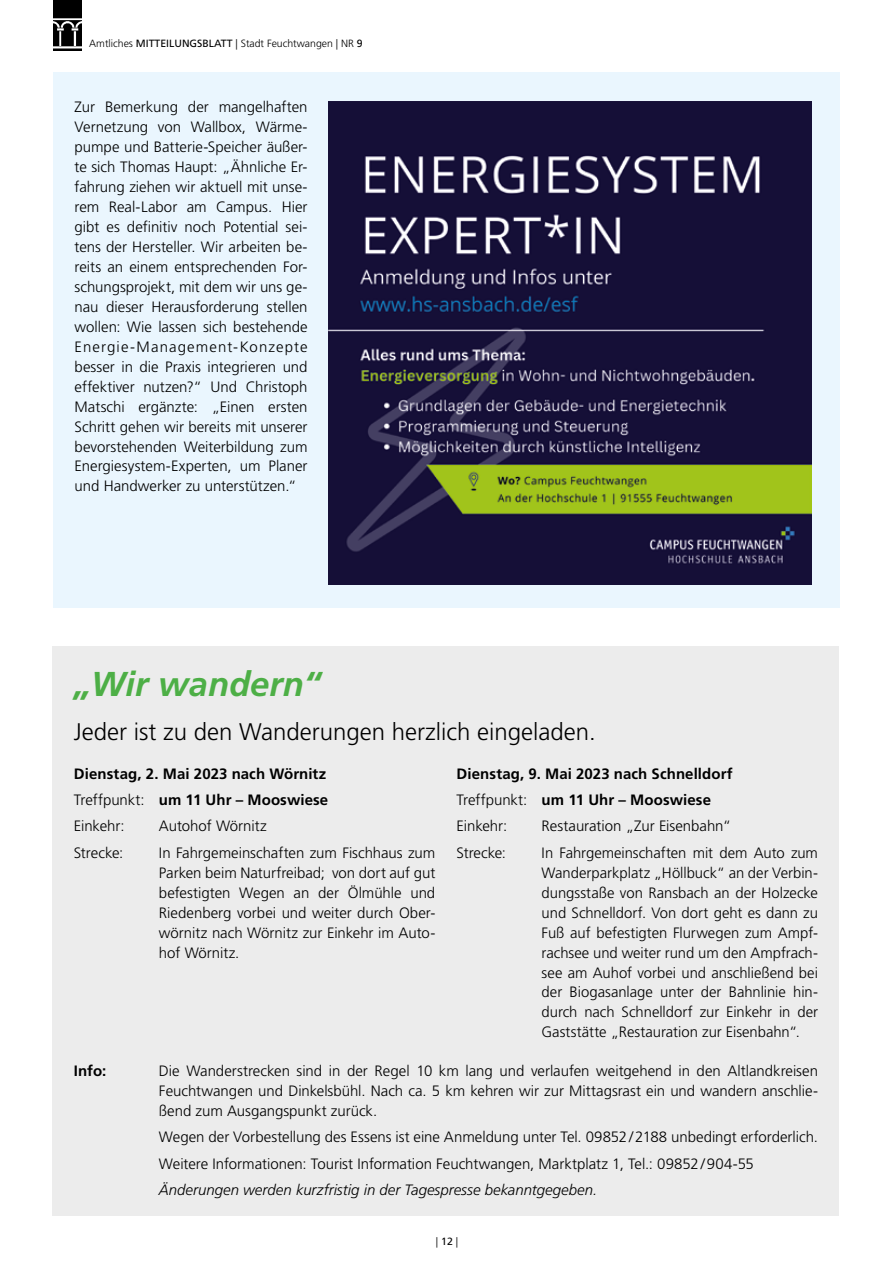
<style>
.page{position:relative;width:893px;height:1263px;background:#fff}
.page>*{position:absolute;margin:0;border:0;box-sizing:border-box;transform-origin:0 0}
.t1{font:italic 700 34.5px "Frutiger";color:#4daf46}
.t2{font:300 24px "Frutiger";color:#000}
.t3{font:300 15px/20px "Frutiger";color:#000;text-align:justify}
.t4{font:700 15px/26.4px "Frutiger";letter-spacing:.005em;color:#000}
.t5{font:italic 300 15px "Frutiger";color:#000}
.t6{font:300 10.5px "Frutiger";color:#000}
.s1{font-weight:400}
.s2{font-weight:300}
</style>
<div class="page">
<img style="left:53px;top:1px;width:28px;height:50px">
<svg style="left:53px;top:0;width:28px;height:1px"></svg>
<div style="left:53px;top:72px;width:787px;height:536px;background:#eaf6fe"></div>
<img style="left:329px;top:101px;width:483px;height:483px">
<div style="left:53px;top:646px;width:786px;height:570px;background:#ececec"></div>
<p class="t6" style="left:89px;top:37px;width:275px">Amtliches <span class="s1">MITTEILUNGSBLATT</span> | Stadt Feuchtwangen | NR <span class="s1">9</span></p>
<p class="t3" style="left:75px;top:97px;width:234px">Zur Bemerkung der mangelhaften Vernetzung von Wallbox, Wärme&shy;pumpe und Batterie-Speicher äußer&shy;te sich Thomas Haupt: „Ähnliche Er&shy;fahrung ziehen wir aktuell mit unse&shy;rem Real-Labor am Campus. Hier gibt es definitiv noch Potential sei&shy;tens der Hersteller. Wir arbeiten be&shy;reits an einem entsprechenden For&shy;schungsprojekt, mit dem wir uns ge&shy;nau dieser Herausforderung stellen wollen: Wie lassen sich bestehende Energie-Management-Konzepte besser in die Praxis integrieren und effektiver nutzen?“ Und Christoph Matschi ergänzte: „Einen ersten Schritt gehen wir bereits mit unserer bevorstehenden Weiterbildung zum Energiesystem-Experten, um Planer und Handwerker zu unterstützen.“</p>
<h1 class="t1" style="left:74px;top:663px;width:249px">„Wir wandern“</h1>
<h2 class="t2" style="left:74px;top:718px;width:523px">Jeder ist zu den Wanderungen herzlich eingeladen.</h2>
<p class="t4" style="left:74px;top:760px;width:256px">Dienstag, 2. Mai 2023 nach Wörnitz<br><span class="s2">Treffpunkt:</span> um 11 Uhr – Mooswiese<br><span class="s2">Einkehr:</span></p>
<p class="t4" style="left:457px;top:760px;width:278px">Dienstag, 9. Mai 2023 nach Schnelldorf<br><span class="s2">Treffpunkt:</span> um 11 Uhr – Mooswiese<br><span class="s2">Einkehr:</span></p>
<p class="t3" style="left:159px;top:816px;width:109px">Autohof Wörnitz</p>
<p class="t3" style="left:542px;top:816px;width:191px">Restauration „Zur Eisenbahn“</p>
<p class="t3" style="left:74px;top:843px;width:51px">Strecke:</p>
<p class="t3" style="left:159px;top:843px;width:278px">In Fahrgemeinschaften zum Fischhaus zum Parken beim Naturfreibad; von dort auf gut befestigten Wegen an der Ölmühle und Riedenberg vorbei und weiter durch Ober&shy;wörnitz nach Wörnitz zur Einkehr im Auto&shy;hof Wörnitz.</p>
<p class="t3" style="left:457px;top:843px;width:51px">Strecke:</p>
<p class="t3" style="left:542px;top:843px;width:278px">In Fahrgemeinschaften mit dem Auto zum Wanderparkplatz „Höllbuck“ an der Verbin&shy;dungsstaße von Ransbach an der Holzecke und Schnelldorf. Von dort geht es dann zu Fuß auf befestigten Flurwegen zum Ampf&shy;rachsee und weiter rund um den Ampfrach&shy;see am Auhof vorbei und anschließend bei der Biogasanlage unter der Bahnlinie hin&shy;durch nach Schnelldorf zur Einkehr in der Gaststätte „Restauration zur Eisenbahn“.</p>
<p class="t4" style="left:74px;top:1058px;width:34px">Info:</p>
<p class="t3" style="left:159px;top:1061px;width:661px">Die Wanderstrecken sind in der Regel 10 km lang und verlaufen weitgehend in den Altlandkreisen Feuchtwangen und Dinkelsbühl. Nach ca. 5 km kehren wir zur Mittagsrast ein und wandern anschlie&shy;ßend zum Ausgangspunkt zurück.</p>
<p class="t3" style="left:159px;top:1124px;width:661px;line-height:26.2px">Wegen der Vorbestellung des Essens ist eine Anmeldung unter Tel. 09852/2188 unbedingt erforderlich.<br>Weitere Informationen: Tourist Information Feuchtwangen, Marktplatz 1, Tel.: 09852/904-55</p>
<p class="t5" style="left:159px;top:1181px;width:440px">Änderungen werden kurzfristig in der Tagespresse bekanntgegeben.</p>
<p class="t6" style="left:436px;top:1236px;width:24px">| <span class="s1">12</span> |</p>
</div>
